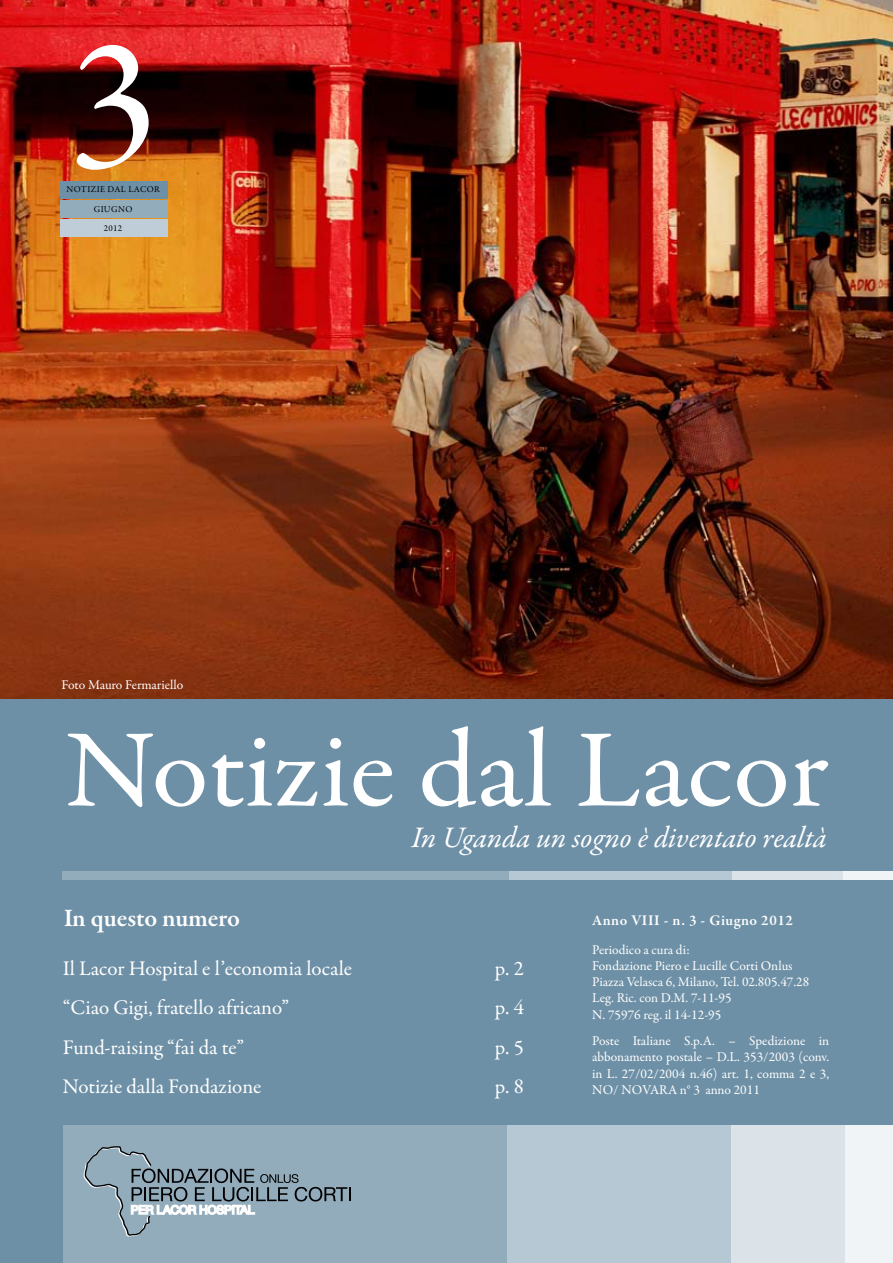
<style>
.page{position:relative;width:893px;height:1263px;background:#fff}
.page>*{position:absolute;margin:0;border:0;box-sizing:border-box;transform-origin:0 0}
.t1{font:183px "Garamond Premr Pro";color:#fff}
.t2{font:111px "Garamond Premr Pro";color:#fff;scale:1.05 1}
.t3{font:italic 30px "Garamond Premr Pro";letter-spacing:-.005em;color:#fff}
.t4{font:600 25.5px "Garamond Premr Pro";letter-spacing:-.005em;color:#fff}
.t5{font:21px "Garamond Premr Pro";letter-spacing:-.01em;color:#fff}
.t6{font:600 15px "Garamond Premr Pro";letter-spacing:.04em;color:#fff}
.t7{font:13.5px/16.2px "Garamond Premr Pro";color:#fff}
.t8{font:9px/18.6px "Garamond Premr Pro";letter-spacing:.04em;color:#000;text-align:center}
</style>
<div class="page">
<img style="left:0;top:0;width:893px;height:699px">
<div style="left:0;top:699px;width:893px;height:564px;background:#6e90a6"></div>
<div style="left:63px;top:872px;width:830px;height:8px;background:#92acbc"></div>
<div style="left:509px;top:872px;width:384px;height:8px;background:#b6c8d3"></div>
<div style="left:732px;top:872px;width:161px;height:8px;background:#dbe3e9"></div>
<div style="left:844px;top:872px;width:49px;height:8px;background:#f0f4f6"></div>
<div style="left:64px;top:1120px;width:829px;height:143px;background:#92acbc"></div>
<div style="left:507px;top:1120px;width:386px;height:143px;background:#b6c8d3"></div>
<div style="left:731px;top:1117px;width:162px;height:146px;background:#dbe3e9"></div>
<div style="left:845px;top:1118px;width:48px;height:145px;background:#f0f4f6"></div>
<svg style="left:83px;top:1146px;width:268px;height:91px"></svg>
<div style="left:60px;top:181px;width:107px;height:18px;background:#6e90a6"></div>
<div style="left:60px;top:219px;width:107px;height:18px;background:#becdd7"></div>
<div style="left:60px;top:200px;width:107px;height:18px;background:#92acbc"></div>
<div style="left:0;top:1114px;width:893px;height:11px;background:#6e90a6"></div>
<h1 class="t1" style="left:69px;top:-8px;width:90px">3</h1>
<p class="t8" style="left:67px;top:180px;width:95px">NOTIZIE DAL LACOR</p>
<p class="t8" style="left:94px;top:200px;width:40px">GIUGNO<br>2012</p>
<p class="t7" style="left:61px;top:677px;width:123px">Foto Mauro Fermariello</p>
<h2 class="t2" style="left:66px;top:703px;width:728px">Notizie dal Lacor</h2>
<h3 class="t3" style="left:411px;top:818px;width:417px">In Uganda un sogno è diventato realtà</h3>
<h3 class="t4" style="left:64px;top:903px;width:178px">In questo numero</h3>
<p class="t6" style="left:592px;top:911px;width:202px">Anno VIII - n. 3 - Giugno 2012</p>
<p class="t7" style="left:592px;top:942px;width:219px">Periodico a cura di:<br>Fondazione Piero e Lucille Corti Onlus<br>Piazza Velasca 6, Milano, Tel. 02.805.47.28<br>Leg. Ric. con D.M. 7-11-95<br>N. 75976 reg. il 14-12-95</p>
<p class="t7" style="left:592px;top:1033px;width:239px;text-align:justify">Poste Italiane S.p.A. – Spedizione in abbonamento postale – D.L. 353/2003 (conv. in L. 27/02/2004 n.46) art. 1, comma 2 e 3, NO/ NOVARA n° 3 anno 2011</p>
<h3 class="t5" style="left:63px;top:956px;width:291px">Il Lacor Hospital e l’economia locale</h3>
<h3 class="t5" style="left:495px;top:956px;width:31px">p. 2</h3>
<h3 class="t5" style="left:63px;top:995px;width:228px">“Ciao Gigi, fratello africano”</h3>
<h3 class="t5" style="left:495px;top:995px;width:31px">p. 4</h3>
<h3 class="t5" style="left:63px;top:1034px;width:183px">Fund-raising “fai da te”</h3>
<h3 class="t5" style="left:495px;top:1034px;width:31px">p. 5</h3>
<h3 class="t5" style="left:63px;top:1074px;width:200px">Notizie dalla Fondazione</h3>
<h3 class="t5" style="left:495px;top:1074px;width:31px">p. 8</h3>
</div>
